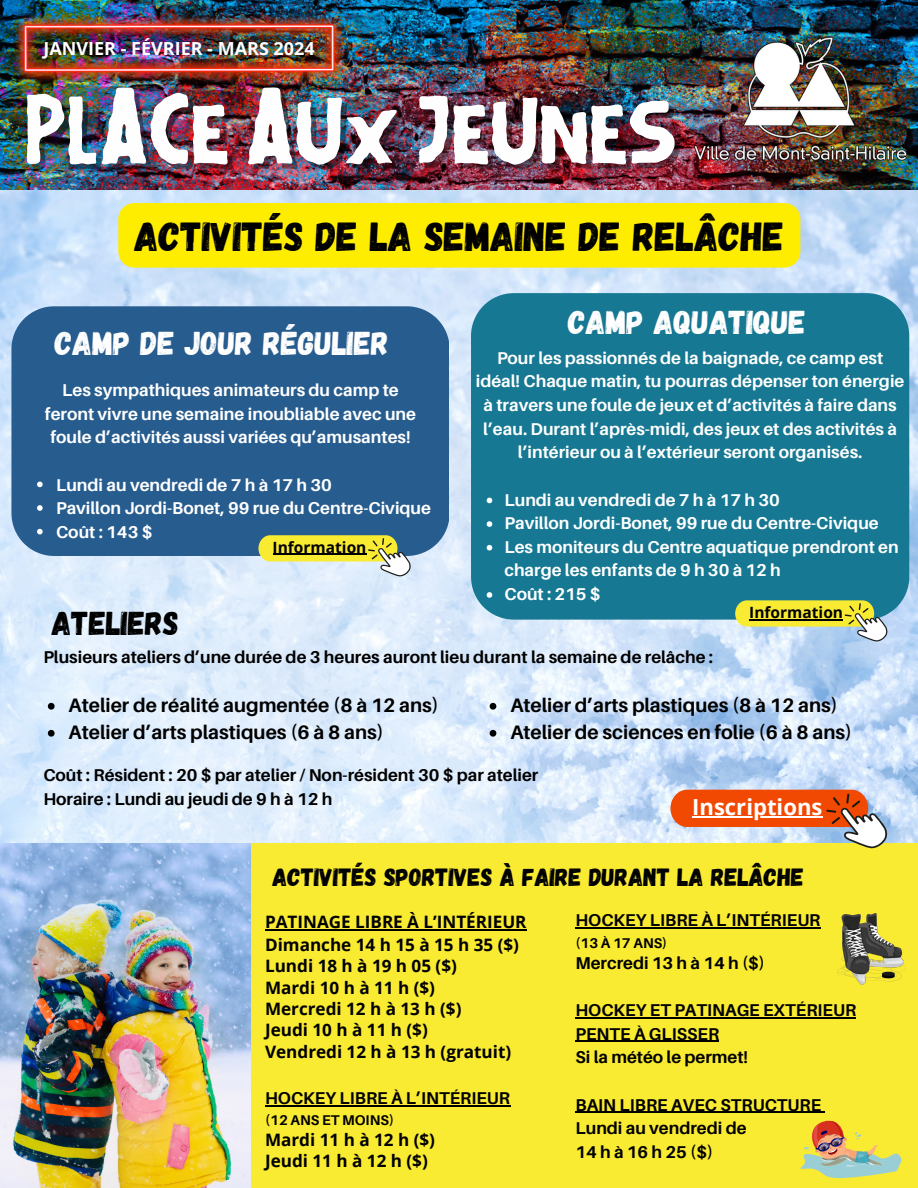
<style>
.page{position:relative;width:918px;height:1188px;background:#fff}
.page>*{position:absolute;margin:0;border:0;box-sizing:border-box;transform-origin:0 0}
.t1{font:118.95px "Upand Down Rough";color:#fefefe}
.t2{font:40.5px "Gagalin";color:#000}
.t3{font:33px "Gagalin";color:#fff}
.t4{font:33px "Gagalin";color:#000}
.t5{font:24.9px "Gagalin";color:#000}
.t6{font:700 22.05px "Open Sans";color:#fff}
.t7{font:700 19.5px "Aileron";color:#000}
.t8{font:700 18px "Open Sans";color:#fff}
.t9{font:700 17.1px/23.7px "Aileron";color:#fff;text-align:center}
.t10{font:700 17.1px/23.7px "Aileron";color:#000}
.t11{font:700 17.1px/21.6px "Open Sans";color:#000}
.t12{font:700 15.45px "Open Sans";color:#000}
.t13{font:700 14.1px "Aileron";color:#000}
</style>
<div class="page">
<img style="left:0;top:0;width:918px;height:844px">
<img style="left:687px;top:32px;width:231px;height:138px">
<img style="left:11px;top:14px;width:336px;height:70px">
<div style="left:0;top:844px;width:918px;height:344px;background:#f9ea32"></div>
<div style="left:11px;top:306px;width:438px;height:250px;background:#275c8e"></div>
<svg style="left:37px;top:482px;width:6px;height:5px"></svg>
<svg style="left:37px;top:505px;width:6px;height:6px"></svg>
<svg style="left:37px;top:529px;width:6px;height:5px"></svg>
<div style="left:471px;top:293px;width:438px;height:327px;background:#167892"></div>
<div style="left:258px;top:535px;width:139px;height:26px;background:#f9ea32;border-radius:12px"></div>
<svg style="left:368px;top:538px;width:43px;height:39px"></svg>
<div style="left:735px;top:600px;width:139px;height:27px;background:#f9ea32;border-radius:12px"></div>
<svg style="left:845px;top:603px;width:43px;height:39px"></svg>
<svg style="left:670px;top:790px;width:218px;height:58px;background:#e08d60"></svg>
<img style="left:837px;top:914px;width:68px;height:71px">
<img style="left:0;top:844px;width:250px;height:344px">
<svg style="left:487px;top:498px;width:5px;height:5px"></svg>
<svg style="left:487px;top:521px;width:5px;height:6px"></svg>
<svg style="left:487px;top:545px;width:5px;height:6px"></svg>
<svg style="left:487px;top:592px;width:5px;height:6px"></svg>
<div style="left:118px;top:203px;width:682px;height:65px;background:#ffed00;border-radius:16px"></div>
<hr style="left:265px;top:930px;width:262px;height:1px;background:#000">
<hr style="left:265px;top:1105px;width:245px;height:1px;background:#000">
<hr style="left:273px;top:554px;width:93px;height:1px;background:#000">
<hr style="left:749px;top:619px;width:94px;height:1px;background:#000">
<hr style="left:692px;top:816px;width:130px;height:2px;background:#fff">
<hr style="left:575px;top:927px;width:246px;height:1px;background:#000">
<hr style="left:575px;top:1017px;width:281px;height:1px;background:#000">
<hr style="left:575px;top:1041px;width:144px;height:1px;background:#000">
<hr style="left:575px;top:1112px;width:246px;height:1px;background:#000">
<svg style="left:801px;top:1112px;width:101px;height:66px"></svg>
<svg style="left:48px;top:703px;width:7px;height:7px"></svg>
<svg style="left:48px;top:730px;width:7px;height:7px"></svg>
<svg style="left:490px;top:703px;width:6px;height:7px"></svg>
<svg style="left:490px;top:730px;width:6px;height:7px"></svg>
<p class="t8" style="left:44px;top:36px;width:273px">JANVIER - FÉVRIER - MARS 2024</p>
<p class="t1" style="left:27px;top:43px;width:653px">PLACE AUX JEUNES</p>
<p class="t2" style="left:135px;top:210px;width:651px">ACTIVITÉS DE LA SEMAINE DE RELÂCHE</p>
<p class="t3" style="left:55px;top:322px;width:336px">CAMP DE JOUR RÉGULIER</p>
<p class="t9" style="left:62px;top:378px;width:338px">Les sympathiques animateurs du camp te</p>
<h2 class="t9" style="left:45px;top:402px;width:373px">feront vivre une semaine inoubliable avec une foule d’activités aussi variées qu’amusantes!</h2>
<h3 class="t9" style="left:56px;top:472px;width:277px">Lundi au vendredi de 7 h à 17 h 30</h3>
<h3 class="t9" style="left:56px;top:496px;width:377px">Pavillon Jordi-Bonet, 99 rue du Centre-Civique</h3>
<p class="t9" style="left:56px;top:520px;width:98px">Coût : 143 $</p>
<p class="t12" style="left:273px;top:536px;width:95px">Information</p>
<p class="t3" style="left:568px;top:301px;width:239px">CAMP AQUATIQUE</p>
<p class="t9" style="left:476px;top:346px;width:430px">Pour les passionnés de la baignade, ce camp est idéal! Chaque matin, tu pourras dépenser ton énergie à travers une foule de jeux et d’activités à faire dans l’eau. Durant l’après-midi, des jeux et des activités à l’intérieur ou à l’extérieur seront organisés.</p>
<p class="t9" style="left:504px;top:487px;width:277px">Lundi au vendredi de 7 h à 17 h 30</p>
<p class="t9" style="left:504px;top:511px;width:376px">Pavillon Jordi-Bonet, 99 rue du Centre-Civique</p>
<p class="t9" style="left:504px;top:535px;width:396px;text-align:left">Les moniteurs du Centre aquatique prendront en charge les enfants de 9 h 30 à 12 h</p>
<p class="t9" style="left:504px;top:582px;width:98px">Coût : 215 $</p>
<h3 class="t4" style="left:52px;top:602px;width:129px">ATELIERS</h3>
<p class="t12" style="left:749px;top:601px;width:95px">Information</p>
<p class="t10" style="left:43px;top:645px;width:671px">Plusieurs ateliers d’une durée de 3 heures auront lieu durant la semaine de relâche :</p>
<p class="t7" style="left:69px;top:693px;width:372px">Atelier de réalité augmentée (8 à 12 ans)</p>
<p class="t7" style="left:69px;top:720px;width:317px">Atelier d’arts plastiques (6 à 8 ans)</p>
<p class="t7" style="left:510px;top:693px;width:329px">Atelier d’arts plastiques (8 à 12 ans)</p>
<p class="t7" style="left:510px;top:720px;width:343px">Atelier de sciences en folie (6 à 8 ans)</p>
<p class="t10" style="left:43px;top:763px;width:497px">Coût : Résident : 20 $ par atelier / Non-résident 30 $ par atelier</p>
<p class="t10" style="left:43px;top:787px;width:290px">Horaire : Lundi au jeudi de 9 h à 12 h</p>
<p class="t6" style="left:692px;top:791px;width:132px">Inscriptions</p>
<p class="t5" style="left:273px;top:861px;width:533px">ACTIVITÉS SPORTIVES À FAIRE DURANT LA RELÂCHE</p>
<p class="t11" style="left:265px;top:911px;width:263px">PATINAGE LIBRE À L’INTÉRIEUR<br>Dimanche 14 h 15 à 15 h 35 ($)<br>Lundi 18 h à 19 h 05 ($)<br>Mardi 10 h à 11 h ($)<br>Mercredi 12 h à 13 h ($)<br>Jeudi 10 h à 11 h ($)<br>Vendredi 12 h à 13 h (gratuit)</p>
<p class="t10" style="left:265px;top:1086px;width:247px">HOCKEY LIBRE À L’INTÉRIEUR</p>
<p class="t13" style="left:265px;top:1112px;width:131px">(12 ANS ET MOINS)</p>
<p class="t11" style="left:265px;top:1128px;width:171px">Mardi 11 h à 12 h ($)<br>Jeudi 11 h à 12 h ($)</p>
<p class="t10" style="left:575px;top:908px;width:247px">HOCKEY LIBRE À L’INTÉRIEUR</p>
<p class="t13" style="left:575px;top:934px;width:93px">(13 À 17 ANS)</p>
<p class="t10" style="left:575px;top:951px;width:191px">Mercredi 13 h à 14 h ($)</p>
<p class="t10" style="left:575px;top:998px;width:282px">HOCKEY ET PATINAGE EXTÉRIEUR<br>PENTE À GLISSER<br>Si la météo le permet!</p>
<p class="t10" style="left:575px;top:1092px;width:247px">BAIN LIBRE AVEC STRUCTURE<br>Lundi au vendredi de<br>14hà16h25($)</p>
</div>
